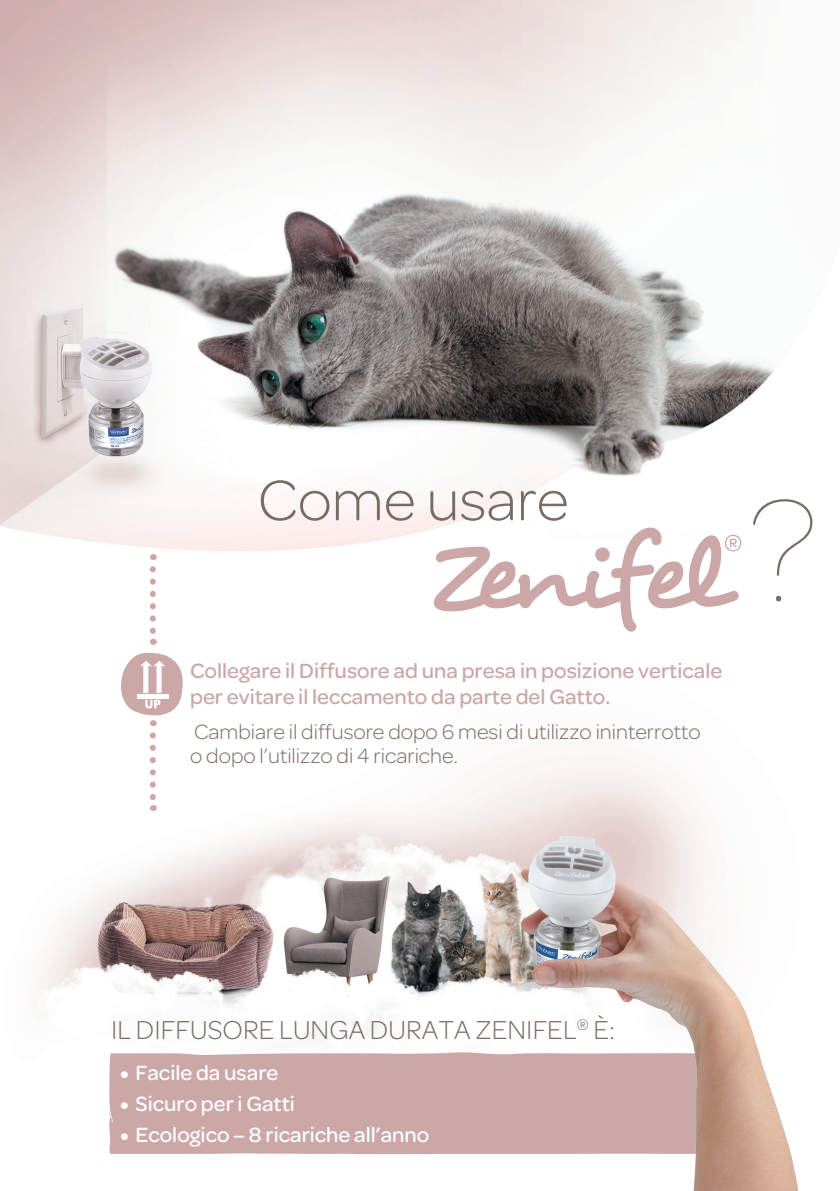
<style>
.page{position:relative;width:840px;height:1191px;background:#fff}
.page>*{position:absolute;margin:0;border:0;box-sizing:border-box;transform-origin:0 0}
.t1{font:100 155.6px "Omnes";color:#796c63}
.t2{font:300 60.8px "Omnes";color:#796c63}
.contenue_text{font:300 27.6px "Omnes";letter-spacing:.005em;color:#796c63}
.contenue_text-2{font:500 22px/26px "Omnes";color:#cca7a7}
.contenue_text-3{font:300 22px/24px "Omnes";color:#796c63}
.contenue_text-4{font:500 22px "Omnes";color:#fff}
.s1{font-size:30px}
</style>
<div class="page">
<img style="left:0;top:0;width:776px;height:631px">
<img style="left:37px;top:631px;width:665px;height:524px">
<svg style="left:433px;top:527px;width:307px;height:104px"></svg>
<div style="left:108px;top:1051px;width:404px;height:103px;background:#cca7a7"></div>
<svg style="left:150px;top:569px;width:6px;height:76px"></svg>
<svg style="left:150px;top:735px;width:6px;height:76px"></svg>
<svg style="left:121px;top:653px;width:62px;height:73px"></svg>
<img style="left:512px;top:836px;width:287px;height:355px">
<p class="t2" style="left:258px;top:467px;width:312px">Come usare</p>
<p class="contenue_text-2" style="left:190px;top:657px;width:533px">Collegare il Diffusore ad una presa in posizione verticale per evitare il leccamento da parte del Gatto.</p>
<p class="contenue_text-3" style="left:190px;top:720px;width:511px">Cambiare il diffusore dopo 6 mesi di utilizzo ininterrotto o dopo l’utilizzo di 4 ricariche.</p>
<p class="t1" style="left:747px;top:468px;width:71px">?</p>
<p class="contenue_text" style="left:111px;top:1014px;width:505px">IL DIFFUSORE LUNGA DURATA ZENIFEL<sup>®</sup> È:</p>
<p class="contenue_text-4" style="left:119px;top:1060px;width:160px"><span class="s1">•</span> Facile da usare</p>
<p class="contenue_text-4" style="left:119px;top:1091px;width:177px"><span class="s1">•</span> Sicuro per i Gatti</p>
<p class="contenue_text-4" style="left:119px;top:1122px;width:311px"><span class="s1">•</span> Ecologico – 8 ricariche all’anno</p>
</div>
